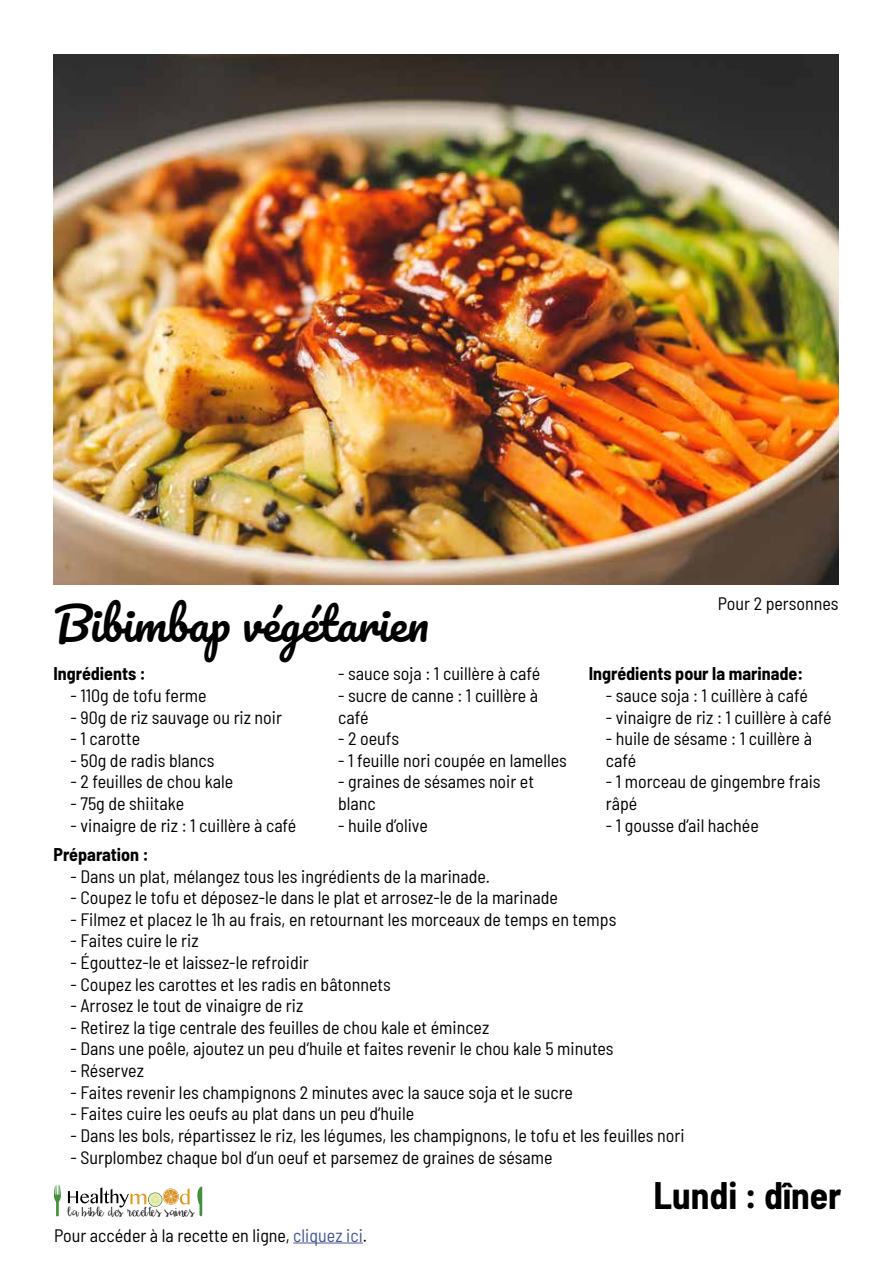
<style>
.page{position:relative;width:893px;height:1263px;background:#fff}
.page>*{position:absolute;margin:0;border:0;box-sizing:border-box;transform-origin:0 0}
.t1{font:45px "Pacifico";color:#000}
.t2{font:700 semi-condensed 37.5px "Barlow";color:#000}
.t3{font:semi-condensed 18px/21.6px "Barlow";color:#000}
.t4{font:700 semi-condensed 18px "Barlow";color:#000}
.t5{font:13.8px "Daydreamer";color:#000}
.s1{color:#465792}
</style>
<div class="page">
<img style="left:54px;top:54px;width:784px;height:531px">
<svg style="left:54px;top:1185px;width:7px;height:31px"></svg>
<svg style="left:68px;top:1187px;width:122px;height:20px"></svg>
<svg style="left:197px;top:1186px;width:5px;height:30px"></svg>
<hr style="left:293px;top:1242px;width:70px;height:1px;background:#465792">
<h1 class="t1" style="left:54px;top:600px;width:376px">Bibimbap végétarien</h1>
<p class="t4" style="left:53px;top:661px;width:94px">Ingrédients :</p>
<p class="t3" style="left:71px;top:683px;width:138px">- 110g de tofu ferme</p>
<p class="t3" style="left:71px;top:705px;width:213px">- 90g de riz sauvage ou riz noir</p>
<p class="t3" style="left:71px;top:726px;width:71px">- 1 carotte</p>
<p class="t3" style="left:71px;top:748px;width:145px">- 50g de radis blancs</p>
<p class="t3" style="left:71px;top:770px;width:164px">- 2 feuilles de chou kale</p>
<p class="t3" style="left:71px;top:791px;width:115px">- 75g de shiitake</p>
<p class="t3" style="left:71px;top:813px;width:227px">- vinaigre de riz : 1 cuillère à café</p>
<p class="t3" style="left:338px;top:662px;width:203px">- sauce soja : 1 cuillère à café</p>
<p class="t3" style="left:338px;top:683px;width:202px">- sucre de canne : 1 cuillère à café</p>
<p class="t3" style="left:338px;top:726px;width:63px">- 2 oeufs</p>
<p class="t3" style="left:338px;top:748px;width:230px">- 1 feuille nori coupée en lamelles</p>
<p class="t3" style="left:338px;top:770px;width:197px">- graines de sésames noir et blanc</p>
<p class="t3" style="left:338px;top:813px;width:91px">- huile d’olive</p>
<p class="t3" style="left:718px;top:592px;width:122px">Pour 2 personnes</p>
<p class="t4" style="left:589px;top:661px;width:216px">Ingrédients pour la marinade:</p>
<p class="t3" style="left:606px;top:683px;width:203px">- sauce soja : 1 cuillère à café</p>
<p class="t3" style="left:606px;top:705px;width:227px">- vinaigre de riz : 1 cuillère à café</p>
<p class="t3" style="left:606px;top:726px;width:208px">- huile de sésame : 1 cuillère à café</p>
<p class="t3" style="left:606px;top:770px;width:216px">- 1 morceau de gingembre frais râpé</p>
<p class="t3" style="left:606px;top:813px;width:154px">- 1 gousse d’ail hachée</p>
<p class="t4" style="left:54px;top:841px;width:97px">Préparation :</p>
<p class="t3" style="left:71px;top:864px;width:421px">- Dans un plat, mélangez tous les ingrédients de la marinade.</p>
<p class="t3" style="left:71px;top:886px;width:489px">- Coupez le tofu et déposez-le dans le plat et arrosez-le de la marinade</p>
<p class="t3" style="left:71px;top:907px;width:547px">- Filmez et placez le 1h au frais, en retournant les morceaux de temps en temps</p>
<p class="t3" style="left:71px;top:929px;width:130px">- Faites cuire le riz</p>
<p class="t3" style="left:71px;top:950px;width:240px">- Égouttez-le et laissez-le refroidir</p>
<p class="t3" style="left:71px;top:972px;width:322px">- Coupez les carottes et les radis en bâtonnets</p>
<p class="t3" style="left:71px;top:994px;width:234px">- Arrosez le tout de vinaigre de riz</p>
<p class="t3" style="left:71px;top:1015px;width:420px">- Retirez la tige centrale des feuilles de chou kale et émincez</p>
<p class="t3" style="left:71px;top:1037px;width:545px">- Dans une poêle, ajoutez un peu d’huile et faites revenir le chou kale 5 minutes</p>
<p class="t3" style="left:71px;top:1058px;width:75px">- Réservez</p>
<p class="t3" style="left:71px;top:1080px;width:504px">- Faites revenir les champignons 2 minutes avec la sauce soja et le sucre</p>
<p class="t3" style="left:71px;top:1102px;width:345px">- Faites cuire les oeufs au plat dans un peu d’huile</p>
<p class="t3" style="left:71px;top:1123px;width:615px">- Dans les bols, répartissez le riz, les légumes, les champignons, le tofu et les feuilles nori</p>
<p class="t3" style="left:71px;top:1145px;width:484px">- Surplombez chaque bol d’un oeuf et parsemez de graines de sésame</p>
<p class="t5" style="left:68px;top:1204px;width:128px">la bible des recettes saines</p>
<p class="t3" style="left:54px;top:1223px;width:315px">Pour accéder à la recette en ligne, <span class="s1">cliquez ici</span>.</p>
<h2 class="t2" style="left:653px;top:1168px;width:189px">Lundi : dîner</h2>
</div>
